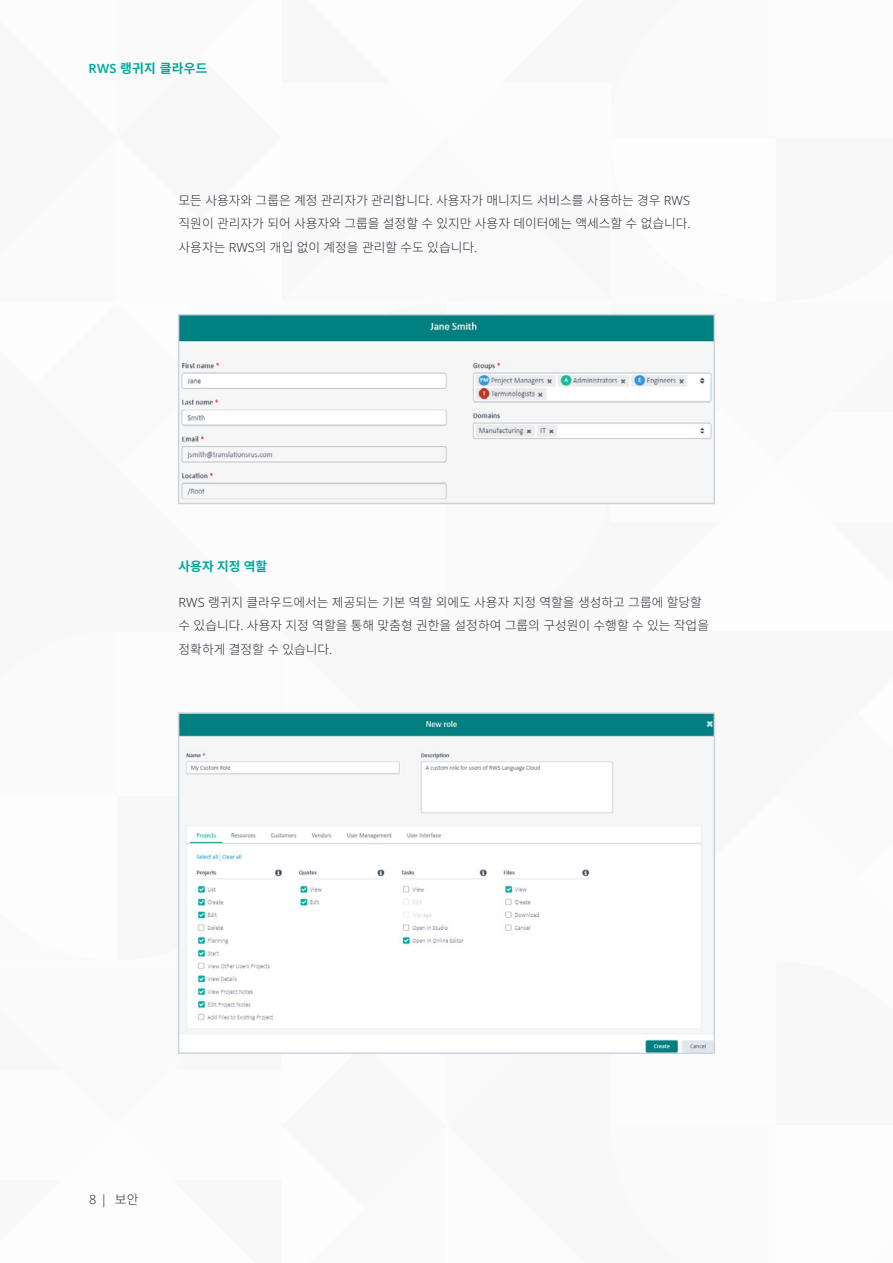
<style>
.page{position:relative;width:893px;height:1263px;background:#fff}
.page>*{position:absolute;margin:0;border:0;box-sizing:border-box;transform-origin:0 0}
.t1{font:300 12.75px/23.2px "Noto Sans CJ Kkr";color:#292b36;text-align:justify}
.t2{font:700 12.75px "Noto Sans CJ Kkr";letter-spacing:.02em;color:#00a89f}
.t3{font:300 12.75px "Noto Sans";color:#292b36}
.s1{font-family:"Noto Sans";font-weight:600}
.s2{font-family:"Noto Sans"}
.s3{font-family:"Noto Sans CJ Kkr"}
</style>
<div class="page">
<img style="left:181px;top:317px;width:531px;height:184px">
<div style="left:178px;top:314px;width:537px;height:190px;border:2px solid #cbd4dd"></div>
<img style="left:181px;top:715px;width:531px;height:336px">
<div style="left:178px;top:712px;width:537px;height:342px;border:2px solid #cbd4dd"></div>
<p class="t2" style="left:89px;top:61px;width:120px"><span class="s1">RWS</span> 랭귀지 클라우드</p>
<p class="t1" style="left:179px;top:189px;width:514px">모든 사용자와 그룹은 계정 관리자가 관리합니다<span class="s2">.</span> 사용자가 매니지드 서비스를 사용하는 경우 <span class="s2">RWS </span>직원이 관리자가 되어 사용자와 그룹을 설정할 수 있지만 사용자 데이터에는 액세스할 수 없습니다<span class="s2">. </span>사용자는 <span class="s2">RWS</span>의 개입 없이 계정을 관리할 수도 있습니다<span class="s2">.</span></p>
<p class="t2" style="left:179px;top:559px;width:90px">사용자 지정 역할</p>
<p class="t1" style="left:179px;top:591px;width:532px;text-align:left"><span class="s2">RWS</span> 랭귀지 클라우드에서는 제공되는 기본 역할 외에도 사용자 지정 역할을 생성하고 그룹에 할당할 수 있습니다<span class="s2">.</span> 사용자 지정 역할을 통해 맞춤형 권한을 설정하여 그룹의 구성원이 수행할 수 있는 작업을 정확하게 결정할 수 있습니다<span class="s2">.</span></p>
<p class="t3" style="left:89px;top:1191px;width:51px">8 | <span class="s3">보안</span></p>
</div>
